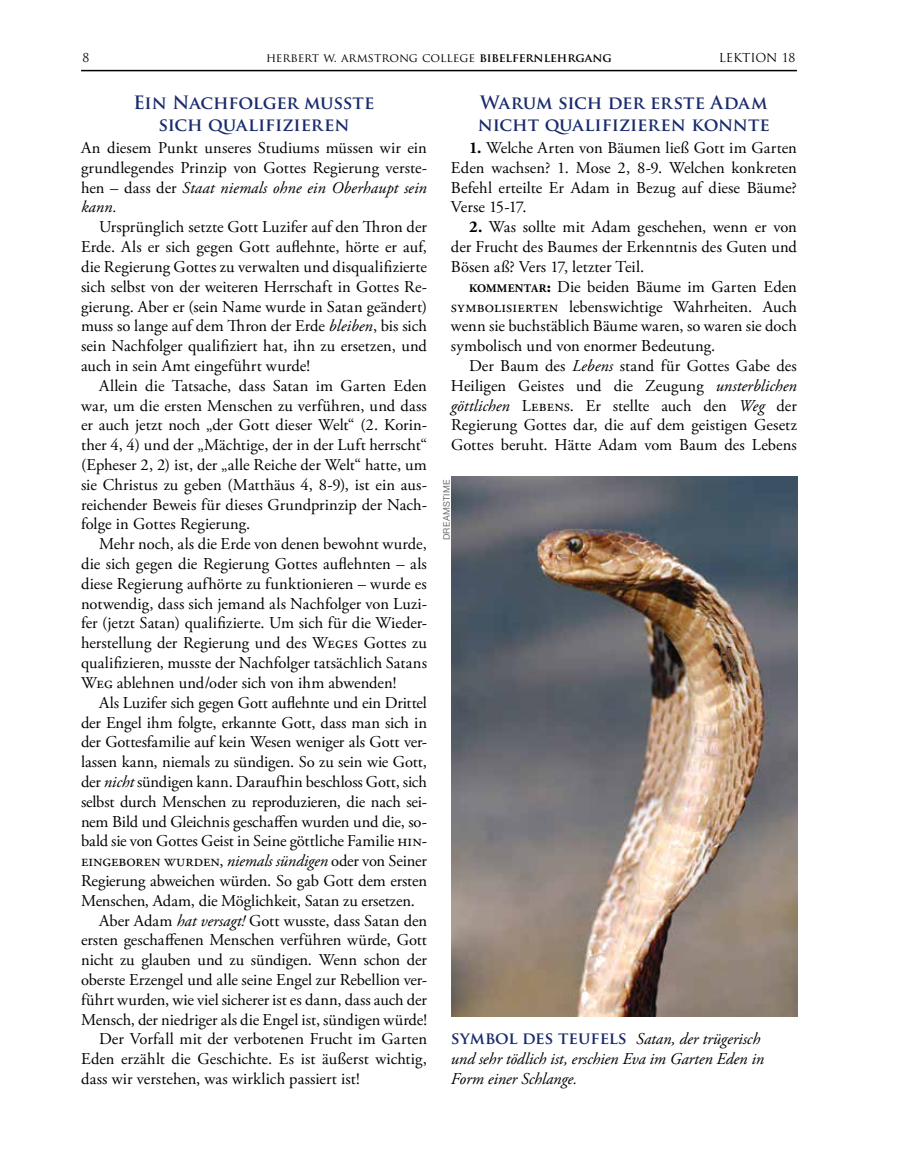
<style>
.page{position:relative;width:905px;height:1175px;background:#fff}
.page>*{position:absolute;margin:0;border:0;box-sizing:border-box;transform-origin:0 0}
.t1{font:700 18px/21.6px "Trajan Pro";letter-spacing:-.01em;color:#192b6c;text-align:center}
.t2{font:16.5px/19.8px "Adobe Garamond Pro";color:#000;text-align:justify}
.t3{font:italic 16.5px/19.8px "Adobe Garamond Pro";letter-spacing:-.005em;color:#000}
.t4{font:12px "Trajan Pro";color:#000}
.t5{font:9px "Helvetica Neue";letter-spacing:.025em;color:#6d6e71}
.s1{font-weight:700}
.s2{font-style:italic}
.s3{font-weight:700;font-size:11.55px}
.s4{font-family:"Trajan Pro";font-weight:700;font-style:normal;color:#192b6c}
</style>
<div class="page">
<hr style="left:81px;top:70px;width:715px;height:1px;background:#000">
<img style="left:451px;top:477px;width:346px;height:540px">
<p class="t4" style="left:82px;top:50px;width:8px">8</p>
<p class="t4" style="left:266px;top:50px;width:347px">herbert w. armstrong college <span class="s1">bibelfernlehrgang</span></p>
<p class="t4" style="left:718px;top:50px;width:78px">LEKTION 18</p>
<p class="t1" style="left:134px;top:92px;width:242px">Ein Nachfolger musste sich qualifizieren</p>
<p class="t2" style="left:81px;top:138px;width:347px">An diesem Punkt unseres Studiums müssen wir ein grundlegendes Prinzip von Gottes Regierung verste&shy;hen – dass der <span class="s2">Staat niemals ohne ein Oberhaupt sein kann.</span></p>
<p class="t2" style="left:81px;top:218px;width:347px;text-indent:18px">Ursprünglich setzte Gott Luzifer auf den Thron der Erde. Als er sich gegen Gott auflehnte, hörte er auf, die Regierung Gottes zu verwalten und disqualifizierte sich selbst von der weiteren Herrschaft in Gottes Re&shy;gierung. Aber er (sein Name wurde in Satan geändert) muss so lange auf dem Thron der Erde <span class="s2">bleiben</span>, bis sich sein Nachfolger qualifiziert hat, ihn zu ersetzen, und auch in sein Amt eingeführt wurde!</p>
<p class="t2" style="left:81px;top:376px;width:347px;text-indent:18px">Allein die Tatsache, dass Satan im Garten Eden war, um die ersten Menschen zu verführen, und dass er auch jetzt noch „der Gott dieser Welt“ (2. Korin&shy;ther 4, 4) und der „Mächtige, der in der Luft herrscht“ (Epheser 2, 2) ist, der „alle Reiche der Welt“ hatte, um sie Christus zu geben (Matthäus 4, 8-9), ist ein aus&shy;reichender Beweis für dieses Grundprinzip der Nach&shy;folge in Gottes Regierung.</p>
<p class="t2" style="left:81px;top:534px;width:347px;text-indent:18px">Mehr noch, als die Erde von denen bewohnt wurde, die sich gegen die Regierung Gottes auflehnten – als diese Regierung aufhörte zu funktionieren – wurde es notwendig, dass sich jemand als Nachfolger von Luzi&shy;fer (jetzt Satan) qualifizierte. Um sich für die Wieder&shy;herstellung der Regierung und des Weges Gottes zu qualifizieren, musste der Nachfolger tatsächlich Satans Weg ablehnen und/oder sich von ihm abwenden!</p>
<p class="t2" style="left:99px;top:693px;width:329px">Als Luzifer sich gegen Gott auflehnte und ein Drittel</p>
<p class="t2" style="left:81px;top:713px;width:347px">der Engel ihm folgte, erkannte Gott, dass man sich in</p>
<p class="t2" style="left:81px;top:732px;width:347px">der Gottesfamilie auf kein Wesen weniger als Gott ver-</p>
<p class="t2" style="left:81px;top:752px;width:347px">lassen kann, niemals zu sündigen. So zu sein wie Gott,</p>
<p class="t2" style="left:81px;top:772px;width:347px">der <span class="s2">nicht</span> sündigen kann. Daraufhin beschloss Gott, sich</p>
<p class="t2" style="left:81px;top:792px;width:347px">selbst durch Menschen zu reproduzieren, die nach sei-</p>
<p class="t2" style="left:81px;top:812px;width:347px">nem Bild und Gleichnis geschaffen wurden und die, so-</p>
<p class="t2" style="left:81px;top:831px;width:347px">bald sie von Gottes Geist in Seine göttliche Familie hin-</p>
<p class="t2" style="left:81px;top:851px;width:347px">eingeboren wurden, <span class="s2">niemals sündigen</span> oder von Seiner</p>
<p class="t2" style="left:81px;top:871px;width:347px">Regierung abweichen würden. So gab Gott dem ersten</p>
<p class="t2" style="left:81px;top:891px;width:335px">Menschen, Adam, die Möglichkeit, Satan zu ersetzen.</p>
<p class="t2" style="left:99px;top:911px;width:329px">Aber Adam <span class="s2">hat versagt!</span> Gott wusste, dass Satan den</p>
<p class="t2" style="left:81px;top:930px;width:347px">ersten geschaffenen Menschen verführen würde, Gott</p>
<p class="t2" style="left:81px;top:950px;width:347px">nicht zu glauben und zu sündigen. Wenn schon der</p>
<p class="t2" style="left:81px;top:970px;width:347px">oberste Erzengel und alle seine Engel zur Rebellion ver-</p>
<p class="t2" style="left:81px;top:990px;width:347px">führt wurden, wie viel sicherer ist es dann, dass auch der</p>
<p class="t2" style="left:81px;top:1010px;width:347px">Mensch, der niedriger als die Engel ist, sündigen würde!</p>
<p class="t2" style="left:99px;top:1029px;width:329px">Der Vorfall mit der verbotenen Frucht im Garten</p>
<p class="t2" style="left:81px;top:1049px;width:347px">Eden erzählt die Geschichte. Es ist äußerst wichtig,</p>
<p class="t2" style="left:81px;top:1069px;width:280px">dass wir verstehen, was wirklich passiert ist!</p>
<p class="t1" style="left:478px;top:92px;width:293px;text-align:left">Warum sich der erste Adam nicht qualifizieren konnte</p>
<p class="t2" style="left:451px;top:138px;width:347px;text-indent:18px"><span class="s1">1.</span> Welche Arten von Bäumen ließ Gott im Garten Eden wachsen? 1. Mose 2, 8-9. Welchen konkreten Befehl erteilte Er Adam in Bezug auf diese Bäume?<br>Verse 15-17.</p>
<p class="t2" style="left:451px;top:218px;width:347px;text-indent:18px"><span class="s1">2.</span> Was sollte mit Adam geschehen, wenn er von der Frucht des Baumes der Erkenntnis des Guten und Bösen aß? Vers 17, letzter Teil.</p>
<p class="t2" style="left:451px;top:277px;width:347px;text-indent:18px"><span class="s3">KOMMENTAR</span><span class="s1">:</span> Die beiden Bäume im Garten Eden symbolisierten lebenswichtige Wahrheiten. Auch wenn sie buchstäblich Bäume waren, so waren sie doch symbolisch und von enormer Bedeutung.</p>
<p class="t2" style="left:451px;top:356px;width:347px;text-indent:18px">Der Baum des <span class="s2">Lebens</span> stand für Gottes Gabe des Heiligen Geistes und die Zeugung <span class="s2">unsterblichen göttlichen</span> Lebens. Er stellte auch den <span class="s2">Weg</span> der Regierung Gottes dar, die auf dem geistigen Gesetz Gottes beruht. Hätte Adam vom Baum des Lebens</p>
<p class="t5" style="left:441px;top:540px;width:62px;rotate:-90deg">DREAMSTIME</p>
<p class="t3" style="left:451px;top:1029px;width:314px"><span class="s4">Symbol des Teufels</span> Satan, der trügerisch und sehr tödlich ist, erschien Eva im Garten Eden in<br>Form einer Schlange.</p>
</div>
